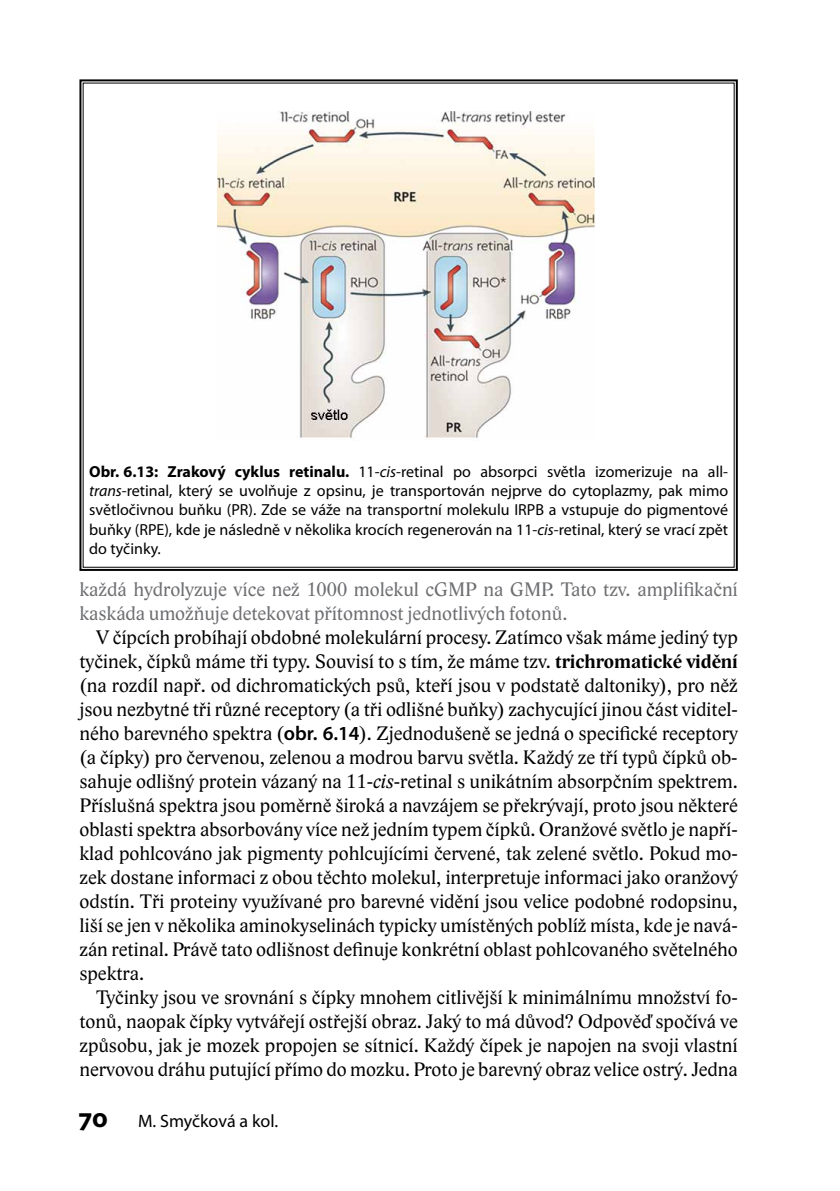
<style>
.page{position:relative;width:840px;height:1191px;background:#fff}
.page>*{position:absolute;margin:0;border:0;box-sizing:border-box;transform-origin:0 0}
.t1{font:20px/24px "Lido STF";color:#000;text-align:justify}
.t2{font:20px/24px "Lido STF";color:#6d6e71}
.t3{font:18px "Myriad Pro";color:#000}
.t4{font:16px/19.2px "Myriad Pro";color:#000;text-align:justify}
.s1{font-weight:700}
.s2{font-style:italic}
.s3{font-family:"Myriad Pro";font-weight:600}
.s4{font-weight:700;font-size:28px}
</style>
<div class="page">
<svg style="left:79px;top:79px;width:659px;height:492px"></svg>
<p class="t4" style="left:89px;top:462px;width:640px"><span class="s1">Obr. 6.13: Zrakový cyklus retinalu.</span> 11-<span class="s2">cis</span>-retinal po absorpci světla izomerizuje na all&shy;<span class="s2">trans</span>-retinal, který se uvolňuje z opsinu, je transportován nejprve do cytoplazmy, pak mimo světločivnou buňku (PR). Zde se váže na transportní molekulu IRPB a vstupuje do pigmentové buňky (RPE), kde je následně v několika krocích regenerován na 11-<span class="s2">cis</span>-retinal, který se vrací zpět do tyčinky.</p>
<p class="t2" style="left:79px;top:578px;width:659px">každá hydrolyzuje více než 1000 molekul cGMP na GMP. Tato tzv. amplifikační kaskáda umožňuje detekovat přítomnost jednotlivých fotonů.</p>
<p class="t1" style="left:79px;top:626px;width:659px;text-indent:17px">V čípcích probíhají obdobné molekulární procesy. Zatímco však máme jediný typ tyčinek, čípků máme tři typy. Souvisí to s tím, že máme tzv. <span class="s1">trichromatické vidění </span>(na rozdíl např. od dichromatických psů, kteří jsou v podstatě daltoniky), pro něž jsou nezbytné tři různé receptory (a tři odlišné buňky) zachycující jinou část viditel&shy;ného barevného spektra (<span class="s3">obr. 6.14</span>). Zjednodušeně se jedná o specifické receptory (a čípky) pro červenou, zelenou a modrou barvu světla. Každý ze tří typů čípků ob&shy;sahuje odlišný protein vázaný na 11-<span class="s2">cis</span>-retinal s unikátním absorpčním spektrem.<br>Příslušná spektra jsou poměrně široká a navzájem se překrývají, proto jsou některé oblasti spektra absorbovány více než jedním typem čípků. Oranžové světlo je napří&shy;klad pohlcováno jak pigmenty pohlcujícími červené, tak zelené světlo. Pokud mo&shy;zek dostane informaci z obou těchto molekul, interpretuje informaci jako oranžový odstín. Tři proteiny využívané pro barevné vidění jsou velice podobné rodopsinu, liší se jen v několika aminokyselinách typicky umístěných poblíž místa, kde je navá&shy;zán retinal. Právě tato odlišnost definuje konkrétní oblast pohlcovaného světelného spektra.</p>
<p class="t1" style="left:79px;top:986px;width:659px;text-indent:17px">Tyčinky jsou ve srovnání s čípky mnohem citlivější k minimálnímu množství fo&shy;tonů, naopak čípky vytvářejí ostřejší obraz. Jaký to má důvod? Odpověď spočívá ve způsobu, jak je mozek propojen se sítnicí. Každý čípek je napojen na svoji vlastní nervovou dráhu putující přímo do mozku. Proto je barevný obraz velice ostrý. Jedna</p>
<p class="t3" style="left:79px;top:1109px;width:201px"><span class="s4">70</span> M. Smyčková a kol.</p>
</div>
